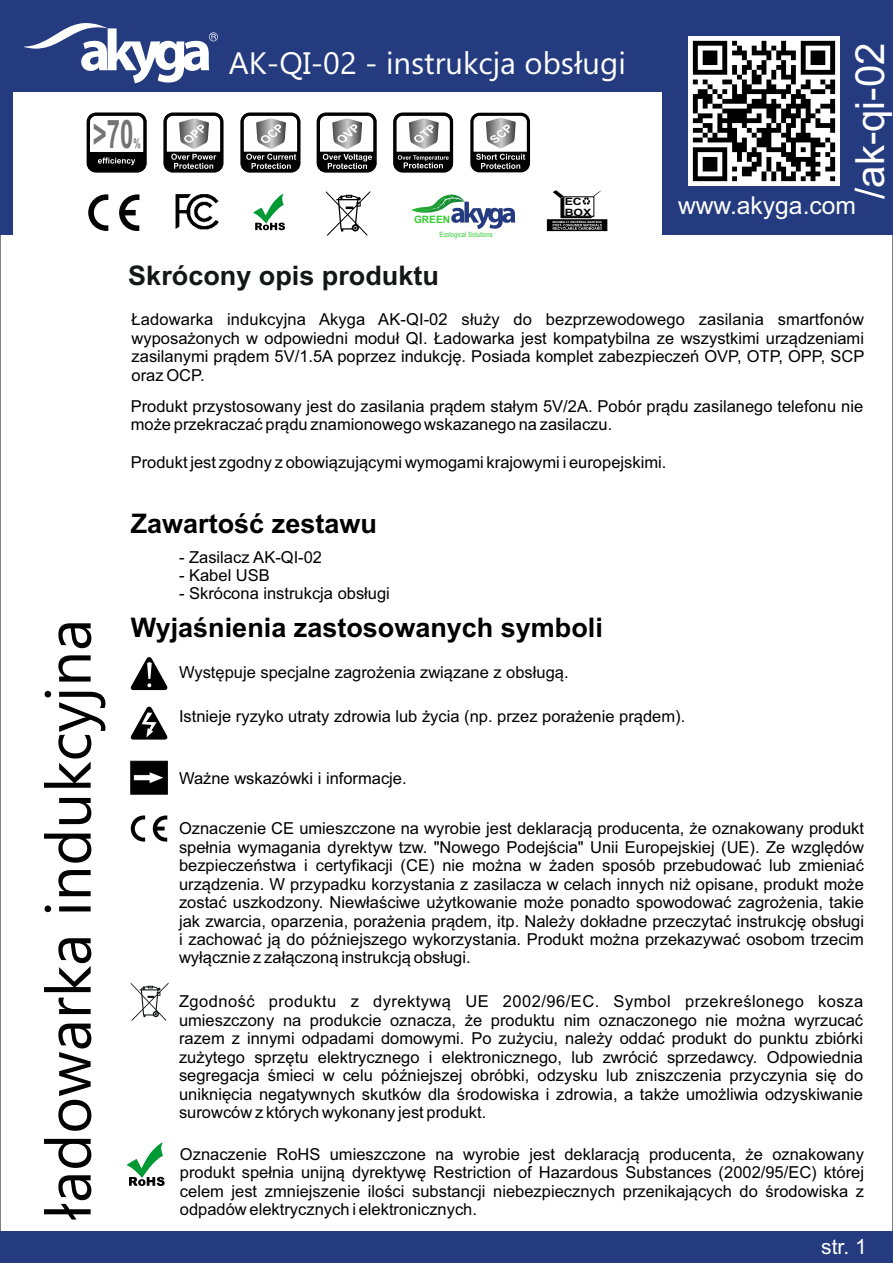
<style>
.page{position:relative;width:893px;height:1263px;background:#fff}
.page>*{position:absolute;margin:0;border:0;box-sizing:border-box;transform-origin:0 0}
.t1{font:63px "Ebrima";color:#020202}
.t2{font:40.35px "Arial";color:#fff}
.t3{font:700 39.3px "Arial";color:#737373;scale:.61 1}
.t4{font:31.05px "Ebrima";color:#fff}
.t5{font:700 27px "Arial";color:#000}
.t6{font:700 27px "Arial";color:#151616}
.t7{font:24.6px "Arial";color:#fff}
.t8{font:21px "Arial";color:#fff}
.t9{font:16.5px/18.5px "Arial";color:#000;text-align:justify}
.t10{font:700 13.35px "Arial";color:#737373;scale:.61 1}
.t11{font:700 10.2px "Arial";color:#3c3}
.t12{font:700 10.05px/11.2px "Arial";color:#020202;scale:1.23 1}
.t13{font:7.2px "Arial Narrow";color:#3c3}
</style>
<div class="page">
<div style="left:0;top:0;width:893px;height:235px;background:#243b7f"></div>
<div style="left:14px;top:92px;width:648px;height:148px;background:#fff"></div>
<div style="left:470px;top:113px;width:60px;height:59px;background:#fff;border:3px solid #000;border-radius:8px"></div>
<div style="left:393px;top:113px;width:60px;height:59px;background:#fff;border:3px solid #000;border-radius:8px"></div>
<svg style="left:395px;top:118px;width:56px;height:53px"></svg>
<svg style="left:472px;top:118px;width:56px;height:53px"></svg>
<div style="left:164px;top:113px;width:59px;height:59px;background:#fff;border:3px solid #000;border-radius:8px"></div>
<div style="left:241px;top:113px;width:59px;height:59px;background:#fff;border:3px solid #000;border-radius:8px"></div>
<div style="left:317px;top:113px;width:59px;height:59px;background:#fff;border:3px solid #000;border-radius:8px"></div>
<svg style="left:165px;top:118px;width:57px;height:53px"></svg>
<svg style="left:242px;top:118px;width:57px;height:53px"></svg>
<svg style="left:318px;top:118px;width:57px;height:53px"></svg>
<div style="left:87px;top:113px;width:59px;height:59px;background:#fff;border:3px solid #000;border-radius:8px"></div>
<svg style="left:88px;top:152px;width:57px;height:19px"></svg>
<svg style="left:23px;top:23px;width:195px;height:60px"></svg>
<svg style="left:131px;top:657px;width:36px;height:33px"></svg>
<svg style="left:131px;top:707px;width:36px;height:33px"></svg>
<svg style="left:130px;top:760px;width:38px;height:35px"></svg>
<svg style="left:131px;top:982px;width:38px;height:39px"></svg>
<div style="left:0;top:1231px;width:893px;height:31px;background:#243b7f"></div>
<svg style="left:153px;top:815px;width:14px;height:27px"></svg>
<svg style="left:131px;top:815px;width:14px;height:26px"></svg>
<svg style="left:253px;top:194px;width:32px;height:37px"></svg>
<svg style="left:119px;top:194px;width:20px;height:37px"></svg>
<svg style="left:88px;top:194px;width:20px;height:37px"></svg>
<svg style="left:547px;top:190px;width:60px;height:41px"></svg>
<svg style="left:411px;top:194px;width:104px;height:35px"></svg>
<img style="left:175px;top:194px;width:44px;height:36px">
<svg style="left:326px;top:191px;width:44px;height:45px"></svg>
<svg style="left:126px;top:1142px;width:39px;height:44px"></svg>
<img style="left:689px;top:37px;width:150px;height:149px">
<h3 class="t3" style="left:93px;top:119px;width:68px">&gt;70</h3>
<p class="t10" style="left:134px;top:138px;width:13px">%</p>
<h3 class="t4" style="left:229px;top:51px;width:398px">AK-QI-02 - instrukcja obsługi</h3>
<h2 class="t2" style="left:855px;top:199px;width:158px;rotate:-90deg">/ak-qi-02</h2>
<h3 class="t7" style="left:678px;top:196px;width:180px">www.akyga.com</h3>
<p class="t12" style="left:565px;top:196px;width:23px">EC<br>BOX</p>
<p class="t11" style="left:414px;top:215px;width:38px">GREEN</p>
<p class="t13" style="left:439px;top:232px;width:55px">Ecological Solutions</p>
<h3 class="t6" style="left:128px;top:265px;width:312px">Skrócony opis produktu</h3>
<p class="t9" style="left:132px;top:312px;width:734px">Ładowarka indukcyjna Akyga AK-QI-02 służy do bezprzewodowego zasilania smartfonów wyposażonych w odpowiedni moduł QI. Ładowarka jest kompatybilna ze wszystkimi urządzeniami zasilanymi prądem 5V/1.5A poprzez indukcję. Posiada komplet zabezpieczeń OVP, OTP, OPP, SCP oraz OCP.</p>
<p class="t9" style="left:131px;top:398px;width:734px">Produkt przystosowany jest do zasilania prądem stałym 5V/2A. Pobór prądu zasilanego telefonu nie może przekraczać prądu znamionowego wskazanego na zasilaczu.</p>
<h1 class="t1" style="left:45px;top:1220px;width:603px;rotate:-90deg">ładowarka indukcyjna</h1>
<p class="t9" style="left:131px;top:454px;width:537px">Produkt jest zgodny z obowiązującymi wymogami krajowymi i europejskimi.</p>
<h3 class="t5" style="left:131px;top:513px;width:248px">Zawartość zestawu</h3>
<p class="t9" style="left:179px;top:549px;width:145px">- Zasilacz AK-QI-02</p>
<p class="t9" style="left:179px;top:567px;width:92px">- Kabel USB</p>
<p class="t9" style="left:179px;top:586px;width:212px">- Skrócona instrukcja obsługi</p>
<h3 class="t5" style="left:131px;top:618px;width:474px">Wyjaśnienia zastosowanych symboli</h3>
<p class="t9" style="left:179px;top:664px;width:391px">Występuje specjalne zagrożenia związane z obsługą.</p>
<p class="t9" style="left:179px;top:709px;width:508px">Istnieje ryzyko utraty zdrowia lub życia (np. przez porażenie prądem).</p>
<p class="t9" style="left:179px;top:771px;width:229px">Ważne wskazówki i informacje.</p>
<p class="t9" style="left:179px;top:821px;width:686px">Oznaczenie CE umieszczone na wyrobie jest deklaracją producenta, że oznakowany produkt spełnia wymagania dyrektyw tzw. "Nowego Podejścia" Unii Europejskiej (UE). Ze względów bezpieczeństwa i certyfikacji (CE) nie można w żaden sposób przebudować lub zmieniać urządzenia. W przypadku korzystania z zasilacza w celach innych niż opisane, produkt może zostać uszkodzony. Niewłaściwe użytkowanie może ponadto spowodować zagrożenia, takie jak zwarcia, oparzenia, porażenia prądem, itp. Należy dokładne przeczytać instrukcję obsługi i zachować ją do późniejszego wykorzystania. Produkt można przekazywać osobom trzecim wyłącznie z załączoną instrukcją obsługi.</p>
<p class="t9" style="left:179px;top:994px;width:686px">Zgodność produktu z dyrektywą UE 2002/96/EC. Symbol przekreślonego kosza umieszczony na produkcie oznacza, że produktu nim oznaczonego nie można wyrzucać razem z innymi odpadami domowymi. Po zużyciu, należy oddać produkt do punktu zbiórki zużytego sprzętu elektrycznego i elektronicznego, lub zwrócić sprzedawcy. Odpowiednia segregacja śmieci w celu późniejszej obróbki, odzysku lub zniszczenia przyczynia się do uniknięcia negatywnych skutków dla środowiska i zdrowia, a także umożliwia odzyskiwanie surowców z których wykonany jest produkt.</p>
<p class="t9" style="left:180px;top:1146px;width:686px">Oznaczenie RoHS umieszczone na wyrobie jest deklaracją producenta, że oznakowany produkt spełnia unijną dyrektywę Restriction of Hazardous Substances (2002/95/EC) której celem jest zmniejszenie ilości substancji niebezpiecznych przenikających do środowiska z odpadów elektrycznych i elektronicznych.</p>
<p class="t8" style="left:821px;top:1239px;width:47px">str. 1</p>
</div>
